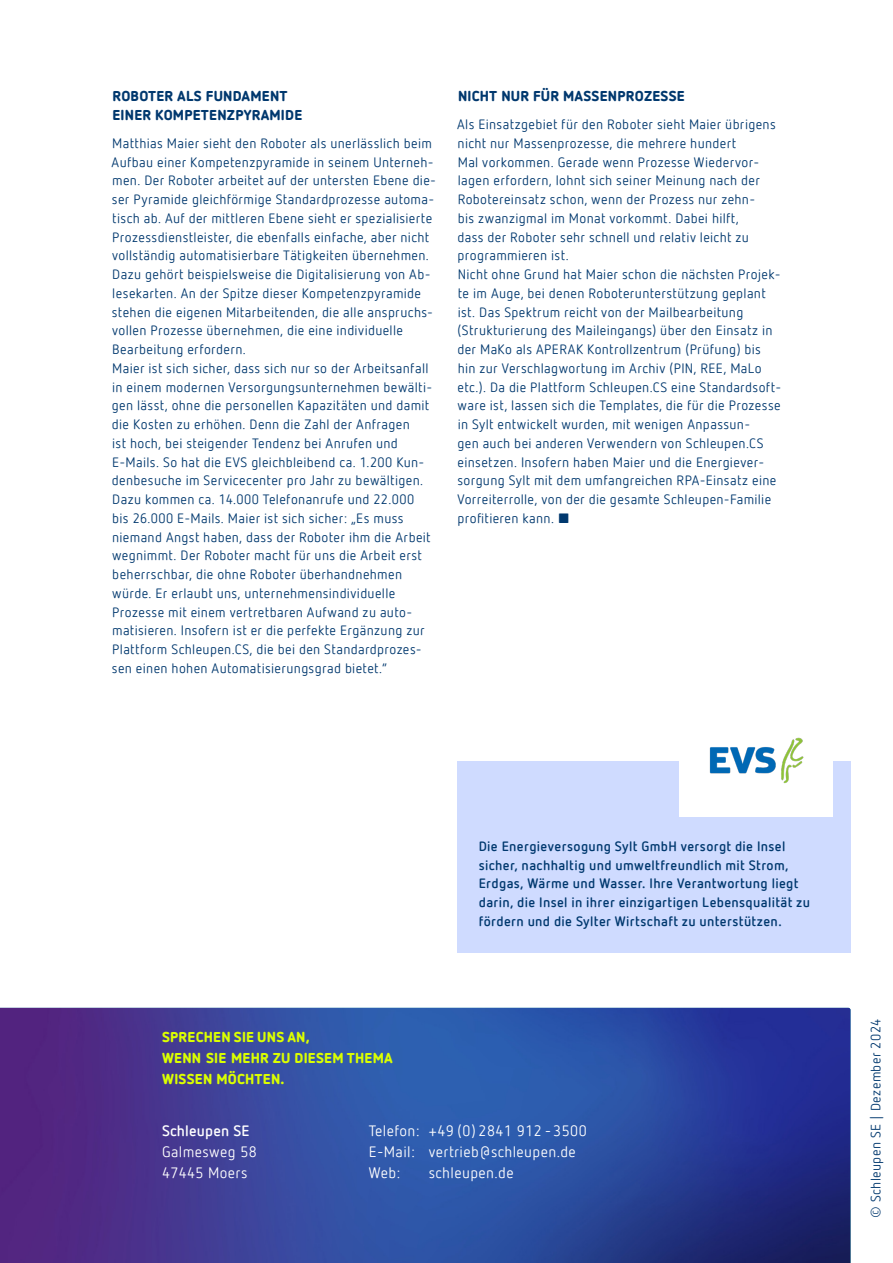
<style>
.page{position:relative;width:893px;height:1263px;background:#fff}
.page>*{position:absolute;margin:0;border:0;box-sizing:border-box;transform-origin:0 0}
.t1{font:15px "Netto Offc";letter-spacing:.025em;color:#fff}
.t2{font:700 15px/21px "Netto Offc";letter-spacing:.01em;color:#fff}
.AW__Text_9_auf_12_5{font:900 14.25px/18.8px "Netto Offc";letter-spacing:.015em;color:#00386e}
.t3{font:900 14.25px "Netto Offc";letter-spacing:.015em;color:#dbff00}
.AW__Zwischenheadline_Türkis{font:13.5px/18.8px "Netto Offc";letter-spacing:.025em;color:#00386e}
.AW__Text_9_auf_12_5-2{font:700 13.5px/18.8px "Netto Offc";letter-spacing:.025em;color:#00386e}
.s1{font-weight:400}
</style>
<div class="page">
<div style="left:457px;top:761px;width:393px;height:191px;background:#cfdbff"></div>
<div style="left:679px;top:708px;width:153px;height:108px;background:#fff"></div>
<img style="left:709px;top:737px;width:95px;height:47px">
<img style="left:0;top:1008px;width:850px;height:255px">
<p class="AW__Text_9_auf_12_5" style="left:112px;top:86px;width:191px">ROBOTER ALS FUNDAMENT<br>EINER KOMPETENZPYRAMIDE</p>
<p class="AW__Zwischenheadline_Türkis" style="left:112px;top:133px;width:326px">Matthias Maier sieht den Roboter als unerlässlich beim Aufbau einer Kompetenzpyramide in seinem Unterneh&shy;men. Der Roboter arbeitet auf der untersten Ebene die&shy;ser Pyramide gleichförmige Standardprozesse automa&shy;tisch ab. Auf der mittleren Ebene sieht er spezialisierte Prozessdienstleister, die ebenfalls einfache, aber nicht vollständig automatisierbare Tätigkeiten übernehmen.<br>Dazu gehört beispielsweise die Digitalisierung von Ab&shy;lesekarten. An der Spitze dieser Kompetenzpyramide stehen die eigenen Mitarbeitenden, die alle anspruchs&shy;vollen Prozesse übernehmen, die eine individuelle Bearbeitung erfordern.</p>
<p class="AW__Zwischenheadline_Türkis" style="left:112px;top:358px;width:322px">Maier ist sich sicher, dass sich nur so der Arbeitsanfall in einem modernen Versorgungsunternehmen bewälti&shy;gen lässt, ohne die personellen Kapazitäten und damit die Kosten zu erhöhen. Denn die Zahl der Anfragen<br>ist hoch, bei steigender Tendenz bei Anrufen und E-Mails. So hat die EVS gleichbleibend ca. 1.200 Kun&shy;denbesuche im Servicecenter pro Jahr zu bewältigen.<br>Dazu kommen ca. 14.000 Telefonanrufe und 22.000 bis 26.000 E-Mails. Maier ist sich sicher: „Es muss niemand Angst haben, dass der Roboter ihm die Arbeit wegnimmt. Der Roboter macht für uns die Arbeit erst beherrschbar, die ohne Roboter überhandnehmen würde. Er erlaubt uns, unternehmensindividuelle Prozesse mit einem vertretbaren Aufwand zu auto&shy;matisieren. Insofern ist er die perfekte Ergänzung zur Plattform Schleupen.CS, die bei den Standardprozes&shy;sen einen hohen Automatisierungsgrad bietet.“</p>
<p class="AW__Text_9_auf_12_5" style="left:458px;top:86px;width:228px">NICHT NUR FÜR MASSENPROZESSE</p>
<p class="AW__Zwischenheadline_Türkis" style="left:457px;top:115px;width:320px">Als Einsatzgebiet für den Roboter sieht Maier übrigens nicht nur Massenprozesse, die mehrere hundert<br>Mal vorkommen. Gerade wenn Prozesse Wiedervor&shy;lagen erfordern, lohnt sich seiner Meinung nach der Robotereinsatz schon, wenn der Prozess nur zehn-<br>bis zwanzigmal im Monat vorkommt. Dabei hilft,<br>dass der Roboter sehr schnell und relativ leicht zu programmieren ist.</p>
<p class="AW__Zwischenheadline_Türkis" style="left:457px;top:265px;width:325px">Nicht ohne Grund hat Maier schon die nächsten Projek&shy;te im Auge, bei denen Roboterunterstützung geplant ist. Das Spektrum reicht von der Mailbearbeitung (Strukturierung des Maileingangs) über den Einsatz in der MaKo als APERAK Kontrollzentrum (Prüfung) bis hin zur Verschlagwortung im Archiv (PIN, REE, MaLo etc.). Da die Plattform Schleupen.CS eine Standardsoft&shy;ware ist, lassen sich die Templates, die für die Prozesse in Sylt entwickelt wurden, mit wenigen Anpassun-<br>gen auch bei anderen Verwendern von Schleupen.CS einsetzen. Insofern haben Maier und die Energiever&shy;sorgung Sylt mit dem umfangreichen RPA-Einsatz eine Vorreiterrolle, von der die gesamte Schleupen-Familie profitieren kann. ■</p>
<p class="t3" style="left:162px;top:1027px;width:149px">SPRECHEN SIE UNS AN,</p>
<p class="t3" style="left:162px;top:1048px;width:232px">WENN SIE MEHR ZU DIESEM THEMA</p>
<p class="t3" style="left:162px;top:1069px;width:124px">WISSEN MÖCHTEN.</p>
<p class="AW__Text_9_auf_12_5-2" style="left:479px;top:836px;width:333px">Die Energieversogung Sylt GmbH versorgt die Insel sicher, nachhaltig und umweltfreundlich mit Strom, Erdgas, Wärme und Wasser. Ihre Verantwortung liegt darin, die Insel in ihrer einzigartigen Lebensqualität zu fördern und die Sylter Wirtschaft zu unterstützen.</p>
<p class="t2" style="left:162px;top:1120px;width:96px">Schleupen SE<br><span class="s1">Galmesweg 58</span></p>
<p class="t1" style="left:162px;top:1163px;width:87px">47445 Moers</p>
<p class="t1" style="left:369px;top:1121px;width:219px">Telefon: +49 (0) 2841 912 -3500</p>
<p class="t1" style="left:369px;top:1142px;width:209px">E-Mail: vertrieb@schleupen.de</p>
<p class="t1" style="left:369px;top:1163px;width:33px">Web:</p>
<p class="t1" style="left:429px;top:1163px;width:86px">schleupen.de</p>
<p class="AW__Zwischenheadline_Türkis" style="left:866px;top:1218px;width:200px;rotate:-90deg">© Schleupen SE | Dezember 2024</p>
</div>
